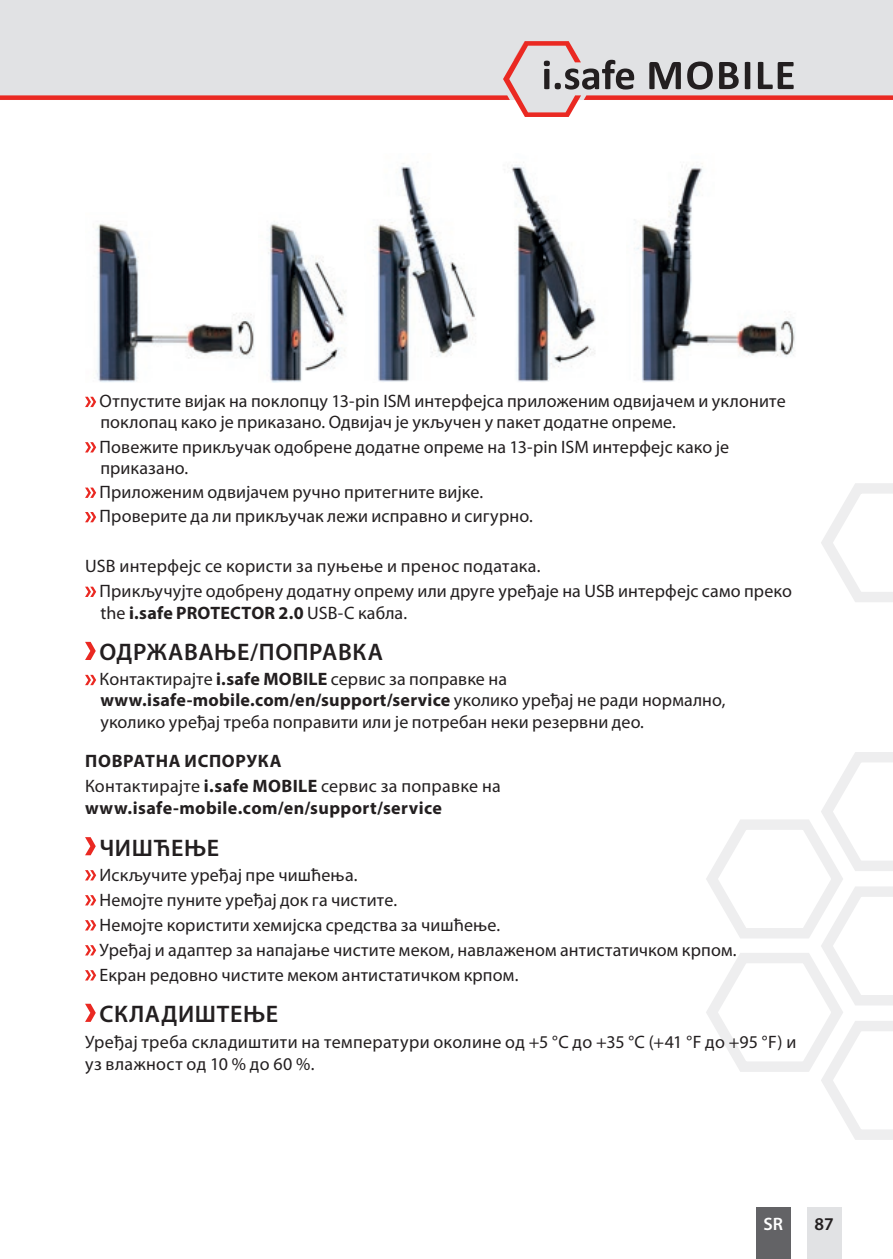
<style>
.page{position:relative;width:893px;height:1259px;background:#fff}
.page>*{position:absolute;margin:0;border:0;box-sizing:border-box;transform-origin:0 0}
.t1{font:600 24px "Myriad Pro";letter-spacing:.025em;color:#231f20}
.t2{font:18px/24.9px "Myriad Pro";letter-spacing:.01em;color:#231f20}
.t3{font:700 18px "Myriad Pro";letter-spacing:.02em;color:#231f20}
.t4{font:600 18px "Myriad Pro";color:#fff}
.t5{font:600 18px "Myriad Pro";color:#231f20}
.s1{font-weight:400}
.s2{font-weight:700}
</style>
<div class="page">
<svg style="left:821px;top:483px;width:72px;height:119px"></svg>
<svg style="left:706px;top:752px;width:187px;height:388px"></svg>
<div style="left:756px;top:1208px;width:34px;height:51px;background:#636366"></div>
<div style="left:807px;top:1208px;width:34px;height:51px;background:#e1e2e4"></div>
<div style="left:0;top:0;width:893px;height:41px;background:#e1e2e4"></div>
<svg style="left:0;top:41px;width:893px;height:76px"></svg>
<img style="left:96px;top:224px;width:158px;height:158px">
<img style="left:267px;top:222px;width:79px;height:161px">
<img style="left:373px;top:163px;width:103px;height:219px">
<img style="left:511px;top:165px;width:85px;height:217px">
<img style="left:634px;top:163px;width:161px;height:219px">
<svg style="left:85px;top:397px;width:11px;height:10px"></svg>
<svg style="left:85px;top:442px;width:11px;height:10px"></svg>
<svg style="left:85px;top:487px;width:11px;height:11px"></svg>
<svg style="left:85px;top:512px;width:11px;height:10px"></svg>
<svg style="left:85px;top:586px;width:11px;height:11px"></svg>
<svg style="left:85px;top:642px;width:11px;height:18px"></svg>
<svg style="left:85px;top:675px;width:11px;height:10px"></svg>
<svg style="left:85px;top:837px;width:11px;height:18px"></svg>
<svg style="left:85px;top:870px;width:11px;height:10px"></svg>
<svg style="left:85px;top:895px;width:11px;height:10px"></svg>
<svg style="left:85px;top:920px;width:11px;height:10px"></svg>
<svg style="left:85px;top:945px;width:11px;height:10px"></svg>
<svg style="left:85px;top:970px;width:11px;height:10px"></svg>
<svg style="left:85px;top:1003px;width:11px;height:19px"></svg>
<p class="t2" style="left:100px;top:390px;width:687px;line-height:21px">Отпустите вијак на поклопцу 13-pin ISM интерфејса приложеним одвијачем и уклоните поклопац како је приказано. Одвијач је укључен у пакет додатне опреме.</p>
<p class="t2" style="left:100px;top:436px;width:631px;line-height:21px">Повежите прикључак одобрене додатне опреме на 13-pin ISM интерфејс како је приказано.</p>
<p class="t2" style="left:100px;top:479px;width:435px">Приложеним одвијачем ручно притегните вијке.<br>Проверите да ли прикључак лежи исправно и сигурно.</p>
<p class="t2" style="left:100px;top:553px;width:694px;text-indent:-15px">USB интерфејс се користи за пуњење и пренос података.<br>Прикључујте одобрену додатну опрему или друге уређаје на USB интерфејс само преко</p>
<p class="t3" style="left:100px;top:601px;width:308px"><span class="s1">the</span> i.safe PROTECTOR 2.0 <span class="s1">USB-C кабла.</span></p>
<h1 class="t1" style="left:99px;top:637px;width:285px">ОДРЖАВАЊЕ/ПОПРАВКА</h1>
<p class="t2" style="left:100px;top:668px;width:627px;line-height:21.3px">Контактирајте <span class="s2">i.safe MOBILE</span> сервис за поправке на <span class="s2">www.isafe-mobile.com/en/support/service</span> уколико уређај не ради нормално, уколико уређај треба поправити или је потребан неки резервни део.</p>
<p class="t2" style="left:85px;top:747px;width:417px;line-height:25.8px"><span class="s2">ПОВРАТНА ИСПОРУКА<br></span>Контактирајте <span class="s2">i.safe MOBILE</span> сервис за поправке на</p>
<p class="t3" style="left:85px;top:796px;width:358px">www.isafe-mobile.com/en/support/service</p>
<h1 class="t1" style="left:99px;top:832px;width:121px">ЧИШЋЕЊЕ</h1>
<p class="t2" style="left:100px;top:862px;width:638px">Искључите уређај пре чишћења.<br>Немојте пуните уређај док га чистите.<br>Немојте користити хемијска средства за чишћење.<br>Уређај и адаптер за напајање чистите меком, навлаженом антистатичком крпом.<br>Екран редовно чистите меком антистатичком крпом.</p>
<h1 class="t1" style="left:99px;top:999px;width:180px">СКЛАДИШТЕЊЕ</h1>
<p class="t2" style="left:85px;top:1031px;width:713px;line-height:21.6px">Уређај треба складиштити на температури околине од +5 °C до +35 °C (+41 °F до +95 °F) и уз влажност од 10 % до 60 %.</p>
<p class="t4" style="left:763px;top:1212px;width:21px">SR</p>
<p class="t5" style="left:815px;top:1212px;width:21px">87</p>
</div>
